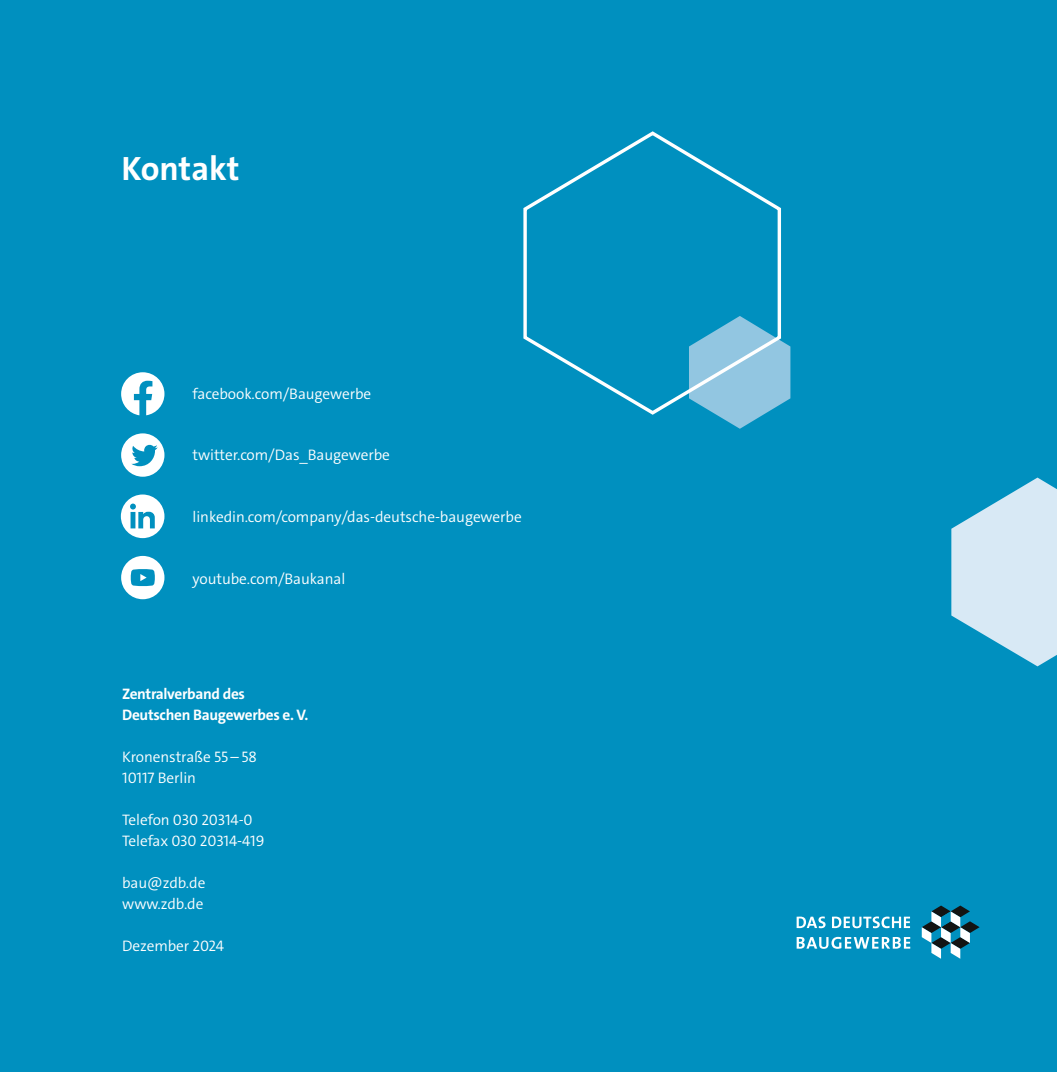
<style>
.page{position:relative;width:1057px;height:1072px;background:#fff}
.page>*{position:absolute;margin:0;border:0;box-sizing:border-box;transform-origin:0 0}
.H1-Headline{font:700 33.95px "The Sans";color:#fff}
.Social_Media{font:300 15.22px "The Sans";letter-spacing:-.005em;color:#fff}
.Bildunterschtift{font:300 15.22px/21px "The Sans";letter-spacing:-.005em;color:#fff}
.Fließtext{font:700 15.22px "The Sans";letter-spacing:-.02em;color:#fff}
</style>
<div class="page">
<div style="left:0;top:0;width:1057px;height:1071px;background:#0090bf"></div>
<svg style="left:720px;top:341px;width:70px;height:88px"></svg>
<svg style="left:121px;top:372px;width:43px;height:43px"></svg>
<svg style="left:121px;top:433px;width:43px;height:44px"></svg>
<svg style="left:121px;top:556px;width:43px;height:43px"></svg>
<svg style="left:523px;top:131px;width:259px;height:286px"></svg>
<svg style="left:951px;top:477px;width:106px;height:189px"></svg>
<svg style="left:921px;top:905px;width:58px;height:53px"></svg>
<svg style="left:796px;top:916px;width:29px;height:12px"></svg>
<svg style="left:832px;top:916px;width:78px;height:12px"></svg>
<svg style="left:796px;top:936px;width:114px;height:12px"></svg>
<svg style="left:121px;top:494px;width:43px;height:44px"></svg>
<p class="H1-Headline" style="left:122px;top:147px;width:119px">Kontakt</p>
<p class="Social_Media" style="left:193px;top:384px;width:180px">facebook.com/Baugewerbe</p>
<p class="Social_Media" style="left:193px;top:445px;width:199px">twitter.com/Das_Baugewerbe</p>
<p class="Social_Media" style="left:193px;top:507px;width:331px">linkedin.com/company/das-deutsche-baugewerbe</p>
<p class="Social_Media" style="left:193px;top:569px;width:154px">youtube.com/Baukanal</p>
<p class="Fließtext" style="left:122px;top:683px;width:124px">Zentralverband des</p>
<p class="Fließtext" style="left:122px;top:704px;width:188px">Deutschen Baugewerbes e. V.</p>
<p class="Bildunterschtift" style="left:122px;top:746px;width:136px">Kronenstraße 55 – 58<br>10117 Berlin</p>
<p class="Bildunterschtift" style="left:122px;top:809px;width:144px">Telefon 030 20314-0<br>Telefax 030 20314-419</p>
<p class="Bildunterschtift" style="left:122px;top:872px;width:85px">bau@zdb.de www.zdb.de</p>
<p class="Bildunterschtift" style="left:122px;top:935px;width:104px">Dezember 2024</p>
</div>
